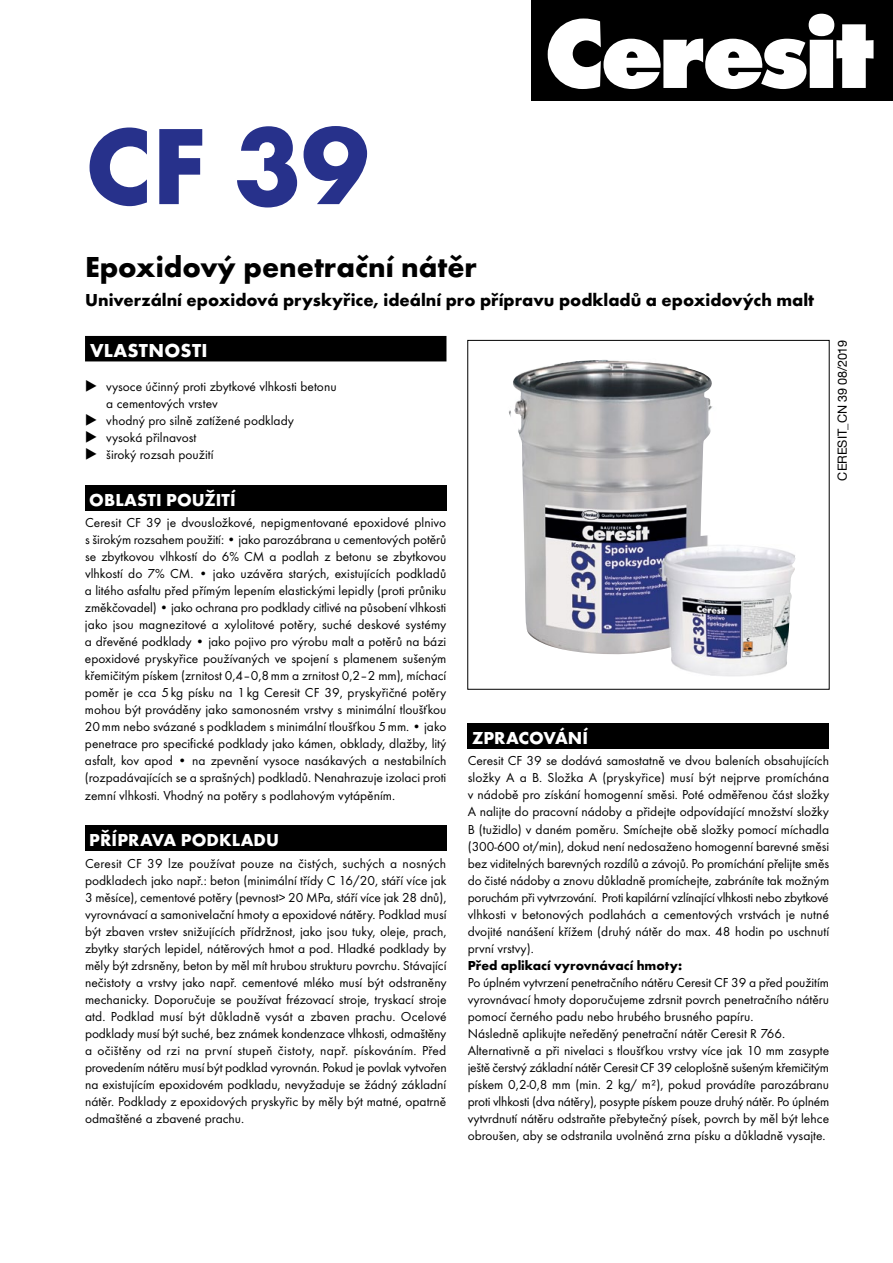
<style>
.page{position:relative;width:893px;height:1263px;background:#fff}
.page>*{position:absolute;margin:0;border:0;box-sizing:border-box;transform-origin:0 0}
.t1{font:700 112.5px "Futura TOT";color:#27318b}
.t2{font:700 30px "Futura TOT";color:#000}
.t3{font:700 19.5px "Futura TOT";letter-spacing:.015em;color:#fff}
.t4{font:700 18px "Futura TOT";color:#000}
.t5{font:700 18px "Futura TOT";letter-spacing:.005em;color:#fff}
.t6{font:13.5px/17px "Futura TOT";color:#000;text-align:justify}
.t7{font:700 13.5px "Futura TOT";color:#000}
.t8{font:12.6px "Helvetica Neue LT Com";color:#000}
.s1{font-family:"European Pi Three";font-size:15px}
</style>
<div class="page">
<div style="left:85px;top:336px;width:361px;height:25px;background:#000"></div>
<div style="left:85px;top:485px;width:361px;height:25px;background:#000"></div>
<div style="left:85px;top:825px;width:361px;height:25px;background:#000"></div>
<div style="left:468px;top:723px;width:361px;height:25px;background:#000"></div>
<img style="left:509px;top:360px;width:287px;height:316px">
<div style="left:532px;top:0;width:361px;height:99px;background:#000"></div>
<svg style="left:548px;top:14px;width:325px;height:75px"></svg>
<h1 class="t1" style="left:85px;top:97px;width:286px">CF 39</h1>
<h2 class="t2" style="left:85px;top:248px;width:393px">Epoxidový penetrační nátěr</h2>
<h3 class="t4" style="left:85px;top:289px;width:731px">Univerzální epoxidová pryskyřice, ideální pro přípravu podkladů a epoxidových malt</h3>
<h3 class="t3" style="left:90px;top:339px;width:119px">VLASTNOSTI</h3>
<p class="t6" style="left:85px;top:378px;width:253px"><span class="s1">E</span> vysoce účinný proti zbytkové vlhkosti betonu</p>
<p class="t6" style="left:106px;top:395px;width:113px">a cementových vrstev</p>
<p class="t6" style="left:85px;top:412px;width:210px"><span class="s1">E</span> vhodný pro silně zatížené podklady</p>
<p class="t6" style="left:85px;top:429px;width:113px"><span class="s1">E</span> vysoká přilnavost</p>
<p class="t6" style="left:85px;top:446px;width:130px"><span class="s1">E</span> široký rozsah použití</p>
<h3 class="t5" style="left:89px;top:488px;width:148px">OBLASTI POUŽITÍ</h3>
<p class="t6" style="left:85px;top:514px;width:363px">Ceresit CF 39 je dvousložkové, nepigmentované epoxidové plnivo s širokým rozsahem použití: • jako parozábrana u cementových potěrů se zbytkovou vlhkostí do 6% CM a podlah z betonu se zbytkovou vlhkostí do 7% CM. • jako uzávěra starých, existujících podkladů a litého asfaltu před přímým lepením elastickými lepidly (proti průniku změkčovadel) • jako ochrana pro podklady citlivé na působení vlhkosti jako jsou magnezitové a xylolitové potěry, suché deskové systémy a dřevěné podklady • jako pojivo pro výrobu malt a potěrů na bázi epoxidové pryskyřice používaných ve spojení s plamenem sušeným křemičitým pískem (zrnitost 0,4–0,8mm a zrnitost 0,2–2 mm), míchací poměr je cca 5kg písku na 1kg Ceresit CF 39, pryskyřičné potěry mohou být prováděny jako samonosném vrstvy s minimální tloušťkou 20mm nebo svázané s podkladem s minimální tloušťkou 5mm. • jako penetrace pro specifické podklady jako kámen, obklady, dlažby, litý asfalt, kov apod • na zpevnění vysoce nasákavých a nestabilních (rozpadávajících se a sprašných) podkladů. Nenahrazuje izolaci proti zemní vlhkosti. Vhodný na potěry s podlahovým vytápěním.</p>
<h3 class="t5" style="left:89px;top:829px;width:191px">PŘÍPRAVA PODKLADU</h3>
<p class="t6" style="left:85px;top:854px;width:363px">Ceresit CF 39 lze používat pouze na čistých, suchých a nosných podkladech jako např.: beton (minimální třídy C 16/20, stáří více jak 3 měsíce), cementové potěry (pevnost&gt; 20 MPa, stáří více jak 28 dnů), vyrovnávací a samonivelační hmoty a epoxidové nátěry. Podklad musí být zbaven vrstev snižujících přídržnost, jako jsou tuky, oleje, prach, zbytky starých lepidel, nátěrových hmot a pod. Hladké podklady by měly být zdrsněny, beton by měl mít hrubou strukturu povrchu. Stávající nečistoty a vrstvy jako např. cementové mléko musí být odstraněny mechanicky. Doporučuje se používat frézovací stroje, tryskací stroje atd. Podklad musí být důkladně vysát a zbaven prachu. Ocelové podklady musí být suché, bez známek kondenzace vlhkosti, odmaštěny a očištěny od rzi na první stupeň čistoty, např. pískováním. Před provedením nátěru musí být podklad vyrovnán. Pokud je povlak vytvořen na existujícím epoxidovém podkladu, nevyžaduje se žádný základní nátěr. Podklady z epoxidových pryskyřic by měly být matné, opatrně odmaštěné a zbavené prachu.</p>
<p class="t8" style="left:834px;top:481px;width:142px;rotate:-90deg">CERESIT_CN 39 08/2019</p>
<h3 class="t5" style="left:472px;top:727px;width:118px">ZPRACOVÁNÍ</h3>
<p class="t6" style="left:468px;top:752px;width:363px">Ceresit CF 39 se dodává samostatně ve dvou baleních obsahujících složky A a B. Složka A (pryskyřice) musí být nejprve promíchána v nádobě pro získání homogenní směsi. Poté odměřenou část složky A nalijte do pracovní nádoby a přidejte odpovídající množství složky B (tužidlo) v daném poměru. Smíchejte obě složky pomocí míchadla (300-600 ot/min), dokud není nedosaženo homogenní barevné směsi bez viditelných barevných rozdílů a závojů. Po promíchání přelijte směs do čisté nádoby a znovu důkladně promíchejte, zabráníte tak možným poruchám při vytvrzování. Proti kapilární vzlínající vlhkosti nebo zbytkové vlhkosti v betonových podlahách a cementových vrstvách je nutné dvojité nanášení křížem (druhý nátěr do max. 48 hodin po uschnutí první vrstvy).</p>
<p class="t7" style="left:468px;top:957px;width:216px">Před aplikací vyrovnávací hmoty:</p>
<p class="t6" style="left:468px;top:973px;width:363px;text-align:left">Po úplném vytvrzení penetračního nátěru Ceresit CF 39 a před použitím vyrovnávací hmoty doporučujeme zdrsnit povrch penetračního nátěru pomocí černého padu nebo hrubého brusného papíru.<br>Následně aplikujte neředěný penetrační nátěr Ceresit R 766.<br>Alternativně a při nivelaci s tloušťkou vrstvy více jak 10 mm zasypte ještě čerstvý základní nátěr Ceresit CF 39 celoplošně sušeným křemičitým pískem 0,2-0,8 mm (min. 2 kg/ m²), pokud provádíte parozábranu proti vlhkosti (dva nátěry), posypte pískem pouze druhý nátěr. Po úplném vytvrdnutí nátěru odstraňte přebytečný písek, povrch by měl být lehce obroušen, aby se odstranila uvolněná zrna písku a důkladně vysajte.</p>
</div>
